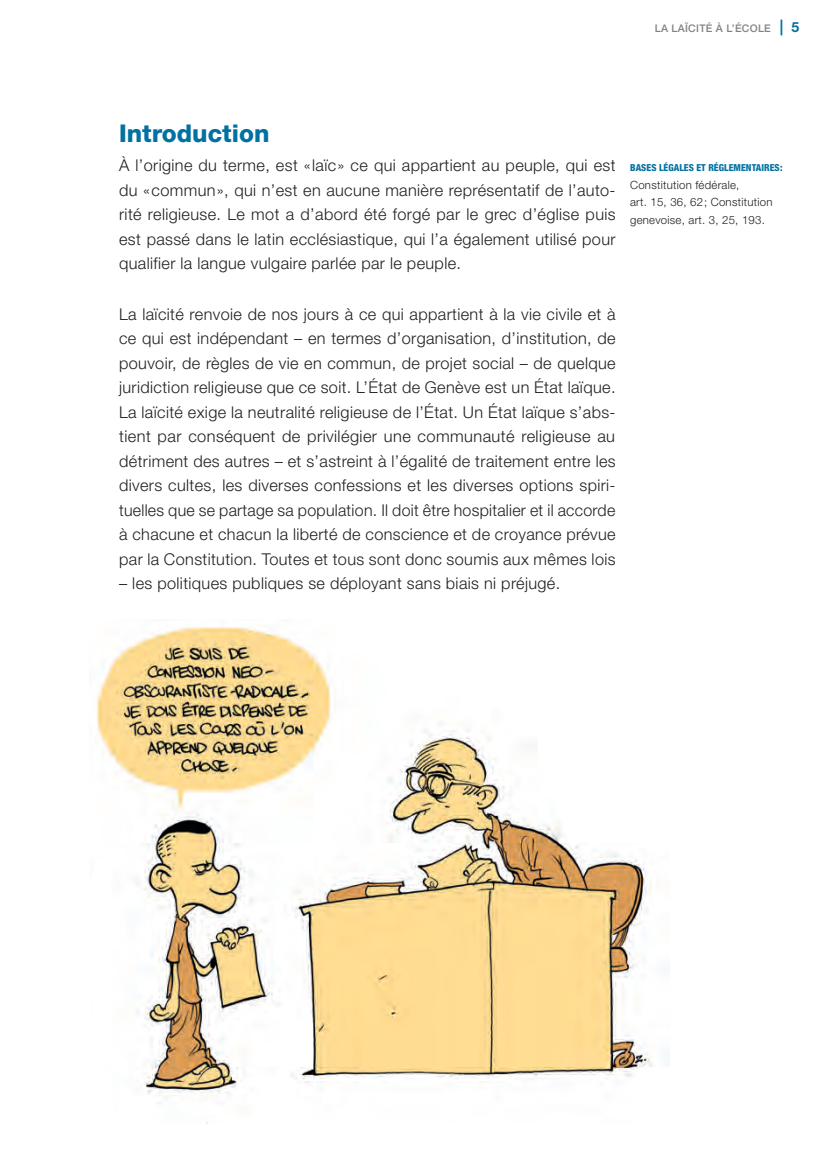
<style>
.page{position:relative;width:819px;height:1166px;background:#fff}
.page>*{position:absolute;margin:0;border:0;box-sizing:border-box;transform-origin:0 0}
.t1{font:800 24.5px "Helvetica Neue LT Std";color:#0071a1}
.t2{font:300 16.28px/24.5px "Helvetica Neue LT Std";letter-spacing:.025em;color:#231f20;text-align:justify}
.t3{font:300 11.38px/17.5px "Helvetica Neue LT Std";letter-spacing:.025em;color:#231f20}
.t4{font:500 10.5px "Helvetica Neue LT Std";letter-spacing:.025em;color:#808285}
.t5{font:800 condensed 9.62px "Helvetica Neue LT Std";letter-spacing:.005em;color:#0071a1}
.s1{font-weight:700;font-size:15.75px;color:#0071a1}
.s2{font-weight:700;font-size:14px;color:#0071a1}
</style>
<div class="page">
<img style="left:89px;top:626px;width:580px;height:498px">
<p class="t4" style="left:654px;top:22px;width:146px">LA LAÏCITÉ À L’ÉCOLE <span class="s1">|</span> <span class="s2">5</span></p>
<h1 class="t1" style="left:119px;top:118px;width:152px">Introduction</h1>
<p class="t2" style="left:119px;top:153px;width:498px">À l’origine du terme, est «laïc» ce qui appartient au peuple, qui est du «commun», qui n’est en aucune manière représentatif de l’auto&shy;rité religieuse. Le mot a d’abord été forgé par le grec d’église puis est passé dans le latin ecclésiastique, qui l’a également utilisé pour qualifier la langue vulgaire parlée par le peuple.</p>
<p class="t2" style="left:119px;top:301px;width:498px">La laïcité renvoie de nos jours à ce qui appartient à la vie civile et à ce qui est indépendant – en termes d’organisation, d’institution, de pouvoir, de règles de vie en commun, de projet social – de quelque juridiction religieuse que ce soit. L’État de Genève est un État laïque.<br>La laïcité exige la neutralité religieuse de l’État. Un État laïque s’abs&shy;tient par conséquent de privilégier une communauté religieuse au détriment des autres – et s’astreint à l’égalité de traitement entre les divers cultes, les diverses confessions et les diverses options spiri&shy;tuelles que se partage sa population. Il doit être hospitalier et il accorde à chacune et chacun la liberté de conscience et de croyance prévue par la Constitution. Toutes et tous sont donc soumis aux mêmes lois</p>
<p class="t2" style="left:119px;top:571px;width:442px">– les politiques publiques se déployant sans biais ni préjugé.</p>
<p class="t5" style="left:630px;top:162px;width:154px">BASES LÉGALES ET RÉGLEMENTAIRES:</p>
<p class="t3" style="left:630px;top:175px;width:144px">Constitution fédérale,<br>art. 15, 36, 62; Constitution genevoise, art. 3, 25, 193.</p>
</div>
